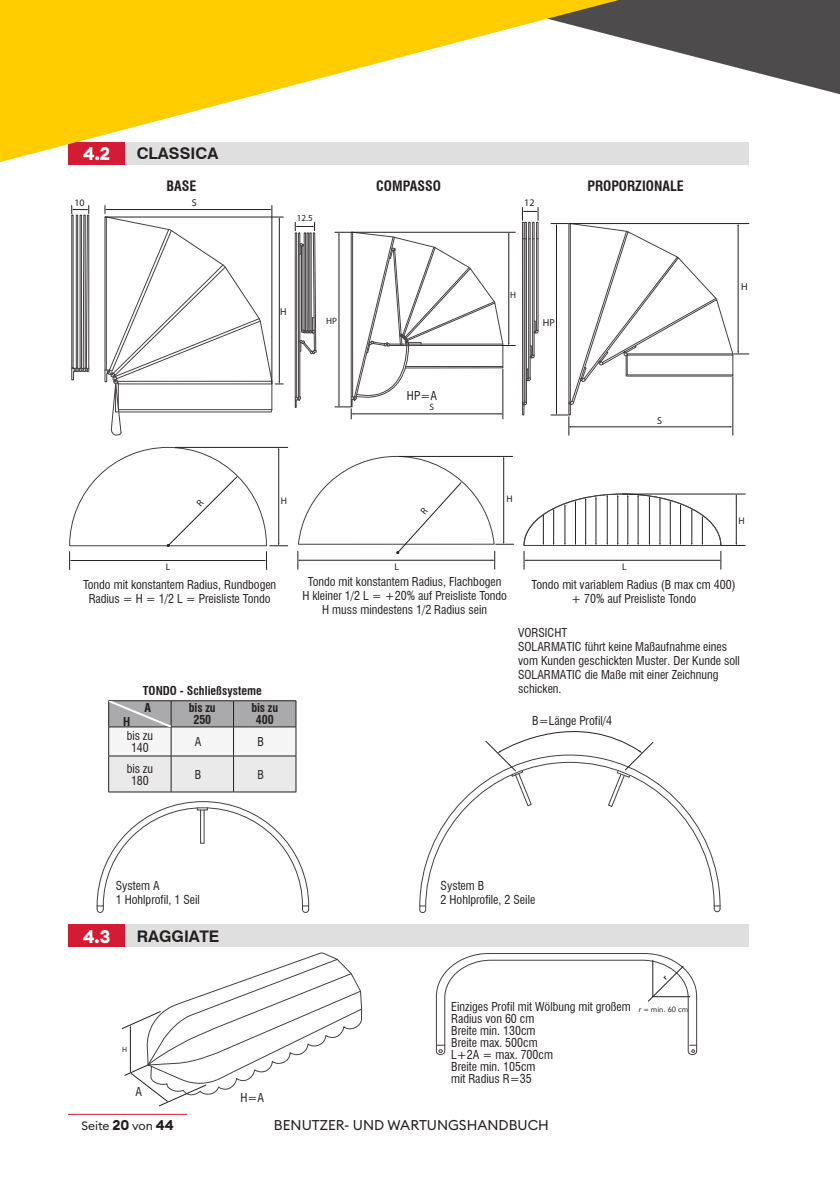
<style>
.page{position:relative;width:840px;height:1191px;background:#fff}
.page>*{position:absolute;margin:0;border:0;box-sizing:border-box;transform-origin:0 0}
.t1{font:700 18px "Euclid Circular B";color:#fff}
.t2{font:700 16px "Swis 721 BT";color:#241f1f}
.t3{font:14px "Euclid Circular B";color:#241f1f}
.t4{font:700 condensed 14px "Swiss 721 BT";color:#241f1f}
.t5{font:condensed 12px/14px "Swiss 721 BT";color:#241f1f;text-align:center}
.t6{font:700 condensed 12px/12px "Swiss 721 BT";color:#241f1f;text-align:center}
.t7{font:12px "Euclid Circular B";color:#241f1f}
.t8{font:900 10.2px "Avenir LT";color:#241f1f}
.t9{font:10.2px "Avenir LT";color:#241f1f}
.t10{font:900 10px "Avenir LT";color:#241f1f}
.t11{font:10px "Avenir LT";color:#241f1f}
.t12{font:900 9.6px "Avenir LT";color:#241f1f}
.t13{font:900 9.2px "Avenir LT";color:#241f1f}
.t14{font:9.2px "Avenir LT";color:#241f1f}
.t15{font:7.6px "Avenir";color:#241f1f}
.t16{font:900 7.6px "Avenir LT";color:#241f1f}
.s1{font-weight:700;font-size:14px}
</style>
<div class="page">
<hr style="left:68px;top:1113px;width:119px;height:1px;background:#d31c34">
<svg style="left:71px;top:205px;width:18px;height:175px"></svg>
<svg style="left:104px;top:205px;width:179px;height:230px"></svg>
<svg style="left:295px;top:222px;width:21px;height:186px"></svg>
<svg style="left:334px;top:232px;width:181px;height:187px"></svg>
<hr style="left:502px;top:369px;width:1px;height:50px;background:#241f1f">
<svg style="left:521px;top:207px;width:17px;height:208px"></svg>
<hr style="left:732px;top:377px;width:1px;height:58px;background:#241f1f">
<hr style="left:570px;top:426px;width:160px;height:1px;background:#241f1f">
<hr style="left:556px;top:225px;width:1px;height:188px;background:#241f1f">
<svg style="left:550px;top:223px;width:198px;height:182px"></svg>
<svg style="left:550px;top:412px;width:20px;height:23px"></svg>
<svg style="left:523px;top:493px;width:221px;height:76px"></svg>
<svg style="left:419px;top:780px;width:301px;height:133px"></svg>
<svg style="left:713px;top:905px;width:7px;height:7px"></svg>
<svg style="left:97px;top:801px;width:212px;height:112px"></svg>
<svg style="left:485px;top:731px;width:168px;height:76px"></svg>
<svg style="left:122px;top:952px;width:240px;height:154px"></svg>
<div style="left:68px;top:142px;width:57px;height:22px;background:#d31c34"></div>
<div style="left:125px;top:142px;width:623px;height:22px;background:#e0dfdf"></div>
<div style="left:68px;top:924px;width:57px;height:23px;background:#d31c34"></div>
<div style="left:125px;top:924px;width:623px;height:23px;background:#e0dfdf"></div>
<svg style="left:108px;top:700px;width:188px;height:92px"></svg>
<svg style="left:690px;top:0;width:149px;height:94px;fill:#4e4b4c"></svg>
<svg style="left:0;top:0;width:690px;height:162px"></svg>
<svg style="left:297px;top:456px;width:216px;height:113px"></svg>
<svg style="left:69px;top:447px;width:218px;height:122px"></svg>
<svg style="left:436px;top:953px;width:260px;height:102px"></svg>
<h1 class="t1" style="left:83px;top:142px;width:29px">4.2</h1>
<h2 class="t2" style="left:137px;top:144px;width:83px">CLASSICA</h2>
<p class="t4" style="left:166px;top:177px;width:31px">BASE</p>
<p class="t4" style="left:376px;top:177px;width:66px">COMPASSO</p>
<p class="t4" style="left:587px;top:177px;width:98px">PROPORZIONALE</p>
<p class="t11" style="left:74px;top:196px;width:12px">10</p>
<p class="t10" style="left:191px;top:196px;width:6px">S</p>
<p class="t12" style="left:166px;top:561px;width:6px">L</p>
<p class="t14" style="left:297px;top:212px;width:18px">12.5</p>
<p class="t10" style="left:280px;top:305px;width:8px">H</p>
<p class="t13" style="left:326px;top:315px;width:12px">HP</p>
<p class="t12" style="left:281px;top:495px;width:8px">H</p>
<p class="t5" style="left:407px;top:388px;width:31px">HP=A</p>
<p class="t13" style="left:429px;top:401px;width:6px">S</p>
<p class="t12" style="left:394px;top:561px;width:6px">L</p>
<p class="t9" style="left:524px;top:196px;width:12px">12</p>
<p class="t13" style="left:510px;top:289px;width:7px">H</p>
<p class="t8" style="left:542px;top:316px;width:13px">HP</p>
<p class="t12" style="left:506px;top:493px;width:8px">H</p>
<p class="t8" style="left:656px;top:414px;width:6px">S</p>
<p class="t12" style="left:622px;top:561px;width:6px">L</p>
<p class="t8" style="left:740px;top:280px;width:8px">H</p>
<p class="t12" style="left:738px;top:515px;width:8px">H</p>
<p class="t5" style="left:83px;top:578px;width:195px">Tondo mit konstantem Radius, Rundbogen<br>Radius = H = 1/2 L = Preisliste Tondo</p>
<p class="t5" style="left:302px;top:575px;width:206px">Tondo mit konstantem Radius, Flachbogen<br>H kleiner 1/2 L = +20% auf Preisliste Tondo<br>H muss mindestens 1/2 Radius sein</p>
<p class="t5" style="left:531px;top:577px;width:205px">Tondo mit variablem Radius (B max cm 400) + 70% auf Preisliste Tondo</p>
<p class="t5" style="left:518px;top:625px;width:223px;text-align:left">VORSICHT<br>SOLARMATIC führt keine Maßaufnahme eines vom Kunden geschickten Muster. Der Kunde soll SOLARMATIC die Maße mit einer Zeichnung</p>
<p class="t6" style="left:143px;top:684px;width:120px">TONDO - Schließsysteme</p>
<p class="t5" style="left:518px;top:681px;width:45px">schicken.</p>
<p class="t6" style="left:144px;top:702px;width:8px">A</p>
<p class="t6" style="left:189px;top:702px;width:28px">bis zu<br>250</p>
<p class="t6" style="left:251px;top:702px;width:28px">bis zu<br>400</p>
<p class="t5" style="left:127px;top:729px;width:28px;line-height:12px">bis zu<br>140</p>
<p class="t5" style="left:195px;top:734px;width:8px">A</p>
<p class="t5" style="left:257px;top:734px;width:8px">B</p>
<p class="t5" style="left:127px;top:762px;width:28px;line-height:12px">bis zu<br>180</p>
<p class="t5" style="left:195px;top:767px;width:8px">B</p>
<p class="t5" style="left:257px;top:767px;width:8px">B</p>
<p class="t6" style="left:123px;top:716px;width:9px">H</p>
<p class="t5" style="left:532px;top:713px;width:81px">B=Länge Profil/4</p>
<p class="t5" style="left:116px;top:878px;width:86px;text-align:left">System A<br>1 Hohlprofil, 1 Seil</p>
<h1 class="t1" style="left:83px;top:925px;width:29px">4.3</h1>
<h2 class="t2" style="left:137px;top:926px;width:84px">RAGGIATE</h2>
<p class="t5" style="left:440px;top:878px;width:96px;text-align:left">System B<br>2 Hohlprofile, 2 Seile</p>
<p class="t16" style="left:122px;top:1044px;width:6px">H</p>
<p class="t5" style="left:135px;top:1084px;width:8px">A</p>
<p class="t5" style="left:240px;top:1091px;width:25px">H=A</p>
<p class="t5" style="left:451px;top:1000px;width:181px;line-height:12px;text-align:left">Einziges Profil mit Wölbung mit großem<br>Radius von 60 cm<br>Breite min. 130cm<br>Breite max. 500cm<br>L+2A = max. 700cm<br>Breite min. 105cm<br>mit Radius R=35</p>
<p class="t7" style="left:81px;top:1117px;width:94px">Seite <span class="s1">20</span> von <span class="s1">44</span></p>
<p class="t3" style="left:274px;top:1115px;width:276px">BENUTZER- UND WARTUNGSHANDBUCH</p>
<p class="t15" style="left:638px;top:1003px;width:51px">r = min. 60 cm</p>
</div>
